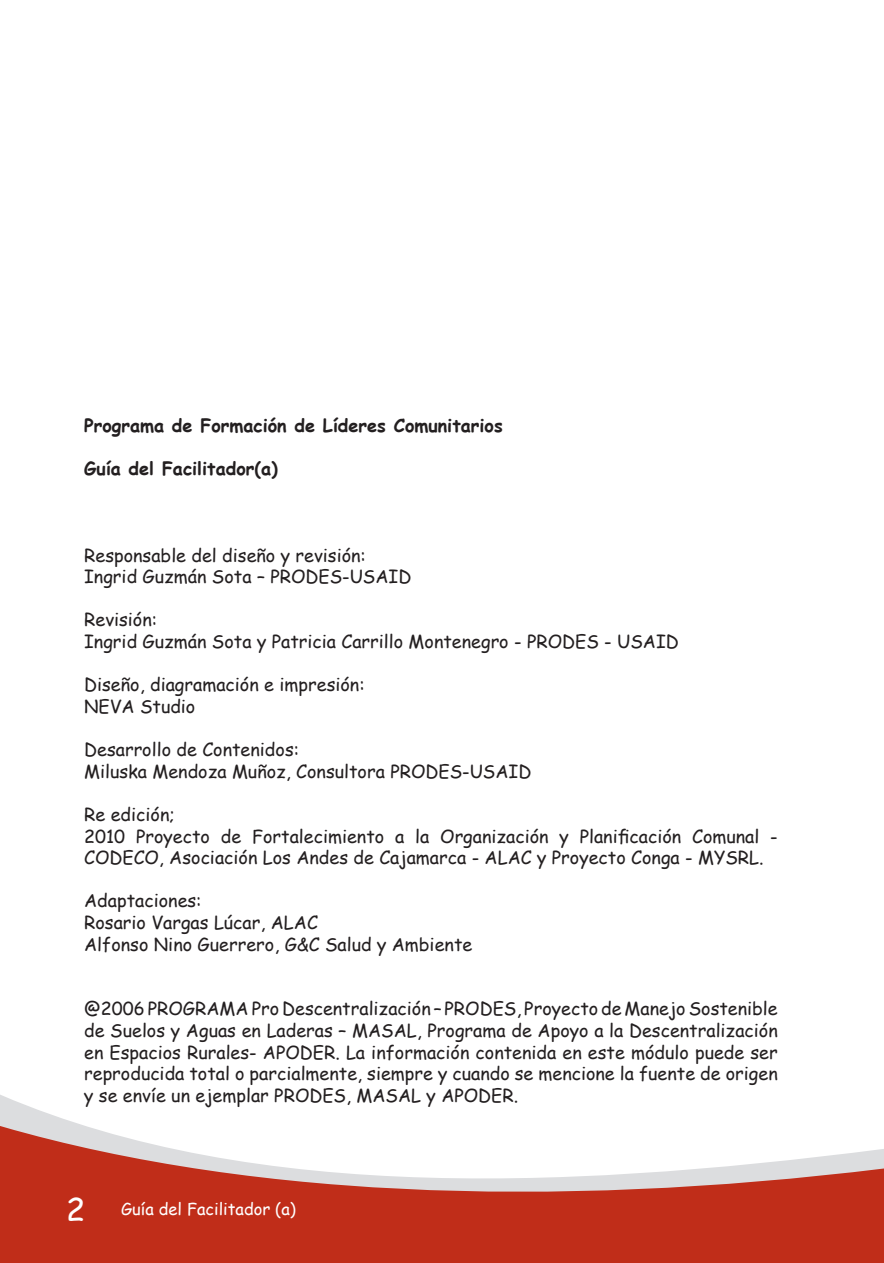
<style>
.page{position:relative;width:884px;height:1263px;background:#fff}
.page>*{position:absolute;margin:0;border:0;box-sizing:border-box;transform-origin:0 0}
.t1{font:18px/21.6px "Comic Sans MS";color:#231f20}
.Texto_independiente{font:700 18px "Comic Sans MS";color:#231f20}
.t2{font:16.5px "Comic Sans MS";color:#fff}
.s1{font-size:31.5px}
</style>
<div class="page">
<svg style="left:0;top:1095px;width:63px;height:24px"></svg>
<svg style="left:0;top:1119px;width:883px;height:144px;fill:#c02d19"></svg>
<p class="Texto_independiente" style="left:84px;top:412px;width:420px">Programa de Formación de Líderes Comunitarios</p>
<p class="Texto_independiente" style="left:84px;top:455px;width:195px">Guía del Facilitador(a)</p>
<p class="t1" style="left:84px;top:544px;width:283px">Responsable del diseño y revisión:</p>
<p class="t1" style="left:84px;top:565px;width:329px">Ingrid Guzmán Sota – PRODES-USAID</p>
<p class="t1" style="left:84px;top:608px;width:75px">Revisión:</p>
<p class="t1" style="left:84px;top:630px;width:596px">Ingrid Guzmán Sota y Patricia Carrillo Montenegro - PRODES - USAID</p>
<p class="t1" style="left:84px;top:673px;width:282px">Diseño, diagramación e impresión:</p>
<p class="t1" style="left:84px;top:695px;width:113px">NEVA Studio</p>
<p class="t1" style="left:84px;top:738px;width:216px">Desarrollo de Contenidos:</p>
<p class="t1" style="left:84px;top:760px;width:448px">Miluska Mendoza Muñoz, Consultora PRODES-USAID</p>
<p class="t1" style="left:84px;top:803px;width:92px">Re edición;</p>
<p class="t1" style="left:84px;top:824px;width:695px">2010 Proyecto de Fortalecimiento a la Organización y Planificación Comunal -<br>CODECO, Asociación Los Andes de Cajamarca - ALAC y Proyecto Conga - MYSRL.</p>
<p class="t1" style="left:84px;top:889px;width:119px">Adaptaciones:</p>
<p class="t1" style="left:84px;top:911px;width:235px">Rosario Vargas Lúcar, ALAC</p>
<p class="t1" style="left:84px;top:932px;width:389px">Alfonso Nino Guerrero, G&amp;C Salud y Ambiente</p>
<p class="t1" style="left:84px;top:997px;width:695px;text-align:justify">@2006 PROGRAMA Pro Descentralización – PRODES, Proyecto de Manejo Sostenible de Suelos y Aguas en Laderas – MASAL, Programa de Apoyo a la Descentralización en Espacios Rurales- APODER. La información contenida en este módulo puede ser reproducida total o parcialmente, siempre y cuando se mencione la fuente de origen y se envíe un ejemplar PRODES, MASAL y APODER.</p>
<p class="t2" style="left:66px;top:1197px;width:231px"><span class="s1">2</span> Guía del Facilitador (a)</p>
</div>
